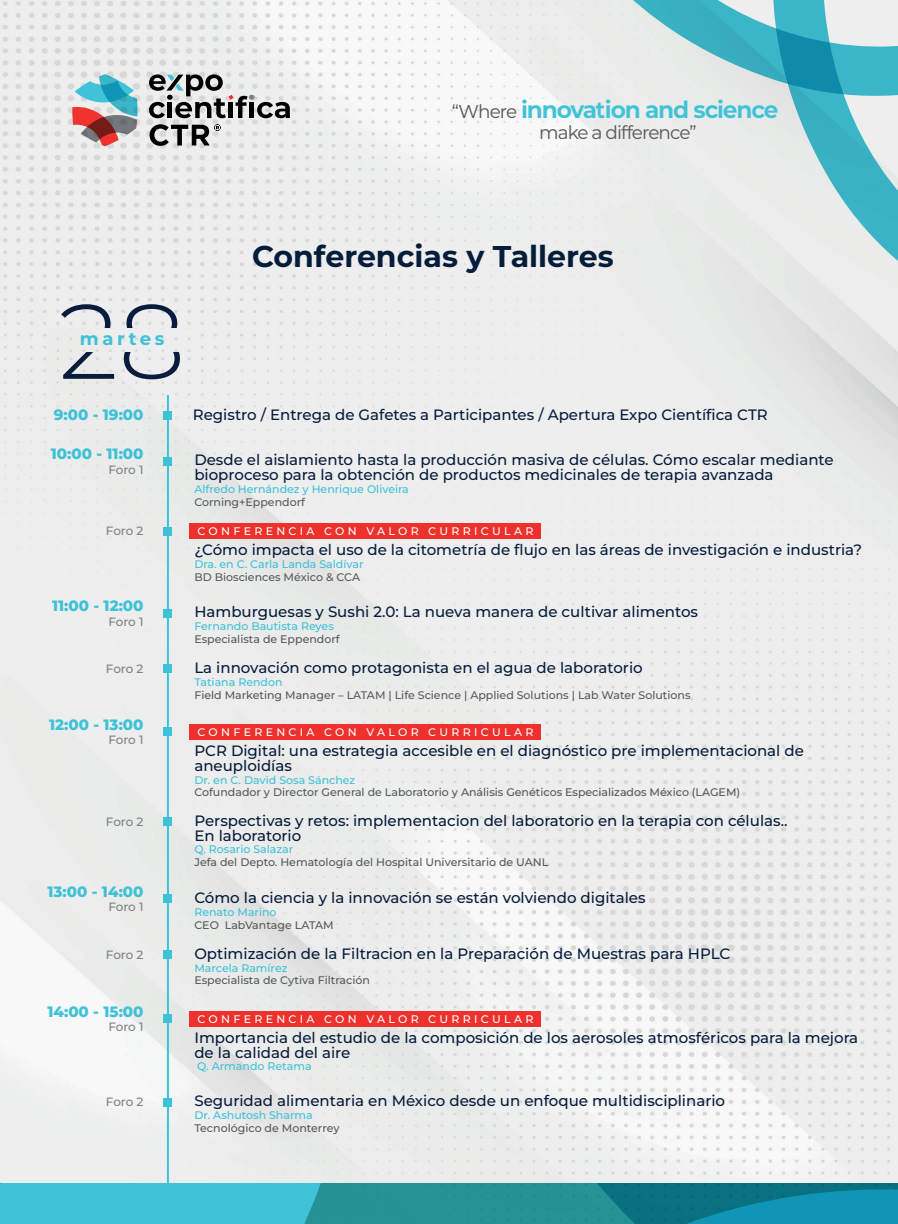
<style>
.page{position:relative;width:898px;height:1224px;background:#fff}
.page>*{position:absolute;margin:0;border:0;box-sizing:border-box;transform-origin:0 0}
.t1{font:300 105.8px "Montserrat";color:#091c3d}
.t2{font:700 30px "Montserrat";color:#051c3b}
.t3{font:700 23.6px "Montserrat Alt 1";letter-spacing:-.05em;color:#40c3d8}
.t4{font:18.6px "Montserrat Alt 1";letter-spacing:-.05em;color:#585b5b}
.t5{font:700 18px "Montserrat";letter-spacing:.2em;color:#3ec2d8}
.t6{font:500 15px/14.8px "Montserrat";color:#071c3c}
.t7{font:800 15px "Montserrat";color:#3ec2d8}
.t8{font:500 12px "Montserrat";letter-spacing:-.01em;color:#7d8185}
.t9{font:500 11px "Montserrat";color:#575a5b}
.t10{font:500 11px "Montserrat";color:#3ec2d8}
.t11{font:500 11px "Montserrat";letter-spacing:.3em;color:#fff}
.s1{font-weight:400;font-size:18.6px;color:#585b5b}
</style>
<div class="page">
<img style="left:0;top:0;width:897px;height:1184px">
<div style="left:49px;top:329px;width:146px;height:22px;background:#eceeed"></div>
<hr style="left:167px;top:395px;width:2px;height:795px;background:#3ec2d8">
<div style="left:163px;top:411px;width:9px;height:9px;background:#3ec2d8"></div>
<div style="left:163px;top:457px;width:9px;height:9px;background:#3ec2d8"></div>
<div style="left:163px;top:527px;width:9px;height:8px;background:#3ec2d8"></div>
<div style="left:163px;top:609px;width:9px;height:9px;background:#3ec2d8"></div>
<div style="left:163px;top:665px;width:9px;height:8px;background:#3ec2d8"></div>
<div style="left:163px;top:895px;width:9px;height:8px;background:#3ec2d8"></div>
<div style="left:163px;top:950px;width:9px;height:9px;background:#3ec2d8"></div>
<div style="left:163px;top:728px;width:9px;height:8px;background:#3ec2d8"></div>
<div style="left:163px;top:817px;width:9px;height:9px;background:#3ec2d8"></div>
<svg style="left:72px;top:74px;width:66px;height:72px;background:#9fa6ac"></svg>
<svg style="left:149px;top:124px;width:71px;height:22px;background:#8d8e8e"></svg>
<svg style="left:149px;top:74px;width:141px;height:44px;background:#a0a1a1"></svg>
<svg style="left:599px;top:0;width:298px;height:313px;background:#bfdce0"></svg>
<svg style="left:0;top:1184px;width:897px;height:40px;background:#269dad"></svg>
<div style="left:190px;top:523px;width:350px;height:16px;background:#ee312c"></div>
<div style="left:190px;top:724px;width:350px;height:16px;background:#ee312c"></div>
<div style="left:163px;top:1014px;width:9px;height:9px;background:#3ec2d8"></div>
<div style="left:163px;top:1098px;width:9px;height:9px;background:#3ec2d8"></div>
<div style="left:190px;top:1011px;width:350px;height:15px;background:#ee312c"></div>
<h3 class="t3" style="left:452px;top:93px;width:328px"><span class="s1">“Where</span> innovation and science</h3>
<p class="t4" style="left:539px;top:120px;width:159px">make a difference”</p>
<h1 class="t1" style="left:59px;top:269px;width:128px">28</h1>
<p class="t5" style="left:80px;top:326px;width:86px">martes</p>
<h2 class="t2" style="left:252px;top:235px;width:363px">Conferencias y Talleres</h2>
<p class="t7" style="left:54px;top:404px;width:91px">9:00 - 19:00</p>
<p class="t6" style="left:193px;top:407px;width:576px">Registro / Entrega de Gafetes a Participantes / Apertura Expo Científica CTR</p>
<p class="t7" style="left:51px;top:443px;width:94px">10:00 - 11:00</p>
<p class="t8" style="left:108px;top:461px;width:37px">Foro 1</p>
<p class="t6" style="left:194px;top:452px;width:640px">Desde el aislamiento hasta la producción masiva de células. Cómo escalar mediante bioproceso para la obtención de productos medicinales de terapia avanzada</p>
<p class="t10" style="left:194px;top:481px;width:216px">Alfredo Hernández y Henrique Oliveira</p>
<p class="t9" style="left:194px;top:494px;width:112px">Corning+Eppendorf</p>
<p class="t8" style="left:106px;top:523px;width:39px">Foro 2</p>
<p class="t6" style="left:194px;top:542px;width:669px">¿Cómo impacta el uso de la citometría de flujo en las áreas de investigación e industria?</p>
<p class="t10" style="left:194px;top:556px;width:171px">Dra. en C. Carla Landa Saldívar</p>
<p class="t9" style="left:194px;top:569px;width:167px">BD Biosciences México &amp; CCA</p>
<p class="t7" style="left:52px;top:595px;width:93px">11:00 - 12:00</p>
<p class="t8" style="left:108px;top:613px;width:37px">Foro 1</p>
<p class="t11" style="left:197px;top:524px;width:337px">CONFERENCIA CON VALOR CURRICULAR</p>
<p class="t6" style="left:194px;top:604px;width:505px">Hamburguesas y Sushi 2.0: La nueva manera de cultivar alimentos</p>
<p class="t10" style="left:194px;top:619px;width:141px">Fernando Bautista Reyes</p>
<p class="t9" style="left:194px;top:631px;width:147px">Especialista de Eppendorf</p>
<p class="t8" style="left:106px;top:660px;width:39px">Foro 2</p>
<p class="t6" style="left:194px;top:660px;width:449px">La innovación como protagonista en el agua de laboratorio</p>
<p class="t10" style="left:194px;top:674px;width:90px">Tatiana Rendon</p>
<p class="t9" style="left:194px;top:687px;width:497px">Field Marketing Manager – LATAM | Life Science | Applied Solutions | Lab Water Solutions</p>
<p class="t7" style="left:49px;top:714px;width:96px">12:00 - 13:00</p>
<p class="t8" style="left:108px;top:732px;width:37px">Foro 1</p>
<p class="t11" style="left:197px;top:725px;width:337px">CONFERENCIA CON VALOR CURRICULAR</p>
<p class="t6" style="left:194px;top:743px;width:610px">PCR Digital: una estrategia accesible en el diagnóstico pre implementacional de aneuploidías</p>
<p class="t10" style="left:194px;top:772px;width:162px">Dr. en C. David Sosa Sánchez</p>
<p class="t9" style="left:194px;top:785px;width:547px">Cofundador y Director General de Laboratorio y Análisis Genéticos Especializados México (LAGEM)</p>
<p class="t8" style="left:106px;top:813px;width:39px">Foro 2</p>
<p class="t6" style="left:194px;top:812px;width:594px">Perspectivas y retos: implementacion del laboratorio en la terapia con células..<br>En laboratorio</p>
<p class="t10" style="left:194px;top:842px;width:100px">Q. Rosario Salazar</p>
<p class="t9" style="left:194px;top:855px;width:355px">Jefa del Depto. Hematología del Hospital Universitario de UANL</p>
<p class="t7" style="left:47px;top:881px;width:97px">13:00 - 14:00</p>
<p class="t8" style="left:108px;top:899px;width:37px">Foro 1</p>
<p class="t6" style="left:194px;top:890px;width:452px">Cómo la ciencia y la innovación se están volviendo digitales</p>
<p class="t10" style="left:194px;top:904px;width:84px">Renato Marino</p>
<p class="t9" style="left:194px;top:917px;width:141px">CEO LabVantage LATAM</p>
<p class="t8" style="left:106px;top:946px;width:39px">Foro 2</p>
<p class="t6" style="left:194px;top:945px;width:537px">Optimización de la Filtracion en la Preparación de Muestras para HPLC</p>
<p class="t10" style="left:194px;top:960px;width:94px">Marcela Ramírez</p>
<p class="t9" style="left:194px;top:973px;width:177px">Especialista de Cytiva Filtración</p>
<p class="t7" style="left:47px;top:1000px;width:98px">14:00 - 15:00</p>
<p class="t8" style="left:108px;top:1019px;width:37px">Foro 1</p>
<p class="t11" style="left:197px;top:1011px;width:337px">CONFERENCIA CON VALOR CURRICULAR</p>
<p class="t6" style="left:194px;top:1029px;width:665px">Importancia del estudio de la composición de los aerosoles atmosféricos para la mejora de la calidad del aire</p>
<p class="t10" style="left:197px;top:1059px;width:116px">Q. Armando Retama</p>
<p class="t8" style="left:106px;top:1094px;width:39px">Foro 2</p>
<p class="t6" style="left:194px;top:1093px;width:532px">Seguridad alimentaria en México desde un enfoque multidisciplinario</p>
<p class="t10" style="left:194px;top:1108px;width:120px">Dr. Ashutosh Sharma</p>
<p class="t9" style="left:194px;top:1121px;width:147px">Tecnológico de Monterrey</p>
</div>
